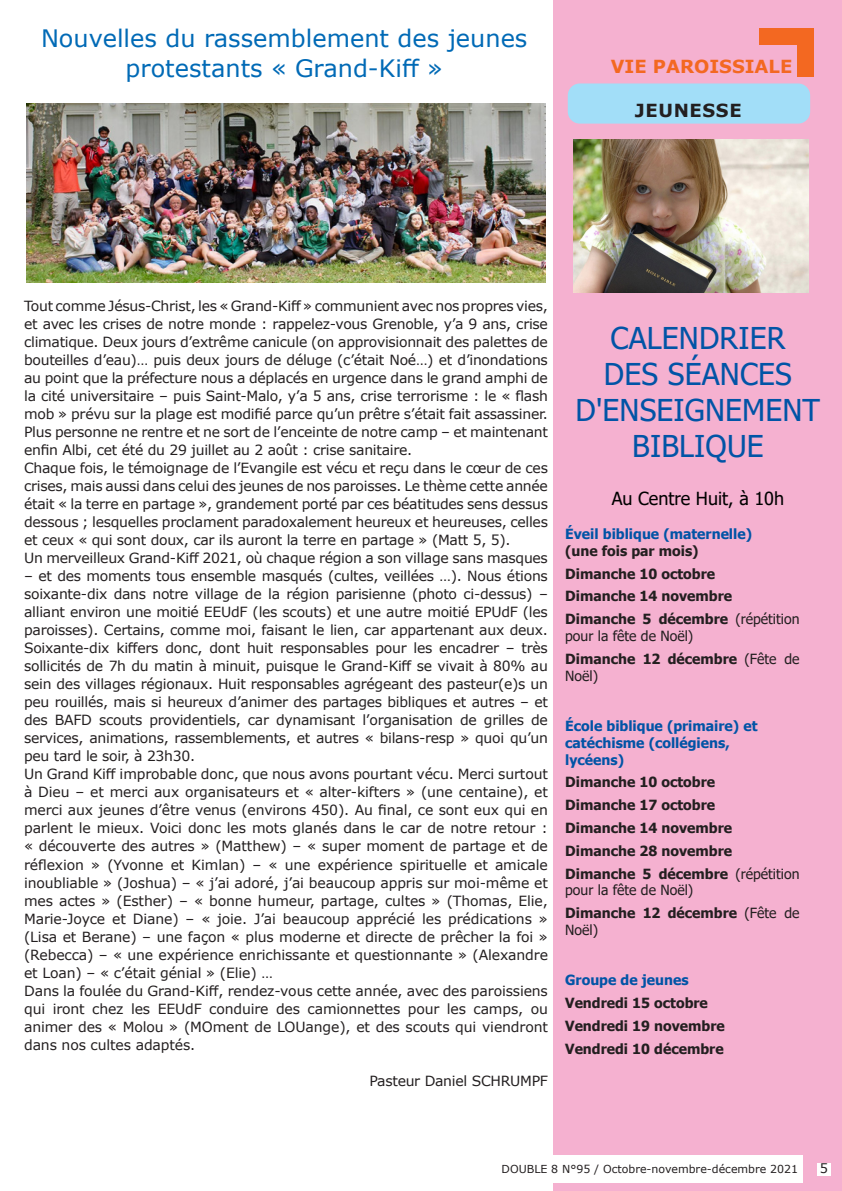
<style>
.page{position:relative;width:842px;height:1191px;background:#fff}
.page>*{position:absolute;margin:0;border:0;box-sizing:border-box;transform-origin:0 0}
.t1{font:30px/36px "Tahoma";letter-spacing:.005em;color:#0154a6;text-align:center}
.t2{font:24px/30px "Verdana";color:#016ab6;text-align:center}
.t3{font:18px "Tahoma";color:#000}
.t4{font:700 18px "Verdana";color:#f36821}
.t5{font:700 18px "Verdana";letter-spacing:.035em;color:#231f20}
.t6{font:14px/18px "Verdana";letter-spacing:-.02em;color:#231f20;text-align:justify}
.t7{font:700 14px/22.8px "Tahoma";color:#231f20}
.t8{font:700 14px/16.8px "Tahoma";color:#0154a6}
.t9{font:14px/22.8px "Tahoma";color:#231f20}
.t10{font:13px "Verdana";color:#231f20}
.t11{font:11px "Verdana";color:#231f20}
.s1{font-weight:400}
.s2{font-weight:700}
</style>
<div class="page">
<div style="left:554px;top:0;width:288px;height:1191px;background:#f5b1d0"></div>
<div style="left:568px;top:83px;width:242px;height:41px;background:#a2def8;border-radius:12px"></div>
<svg style="left:759px;top:28px;width:55px;height:49px"></svg>
<div style="left:817px;top:1163px;width:14px;height:13px;background:#fff"></div>
<div style="left:497px;top:1155px;width:306px;height:27px;background:#fff"></div>
<img style="left:27px;top:104px;width:519px;height:179px">
<img style="left:573px;top:140px;width:235px;height:152px">
<p class="t2" style="left:41px;top:23px;width:488px">Nouvelles du rassemblement des jeunes protestants « Grand-Kiff »</p>
<p class="t4" style="left:611px;top:53px;width:183px">VIE PAROISSIALE</p>
<p class="t5" style="left:635px;top:98px;width:108px">JEUNESSE</p>
<p class="t6" style="left:24px;top:297px;width:525px">Tout comme Jésus-Christ, les « Grand-Kiff » communient avec nos propres vies, et avec les crises de notre monde : rappelez-vous Grenoble, y’a 9 ans, crise climatique. Deux jours d’extrême canicule (on approvisionnait des palettes de bouteilles d’eau)… puis deux jours de déluge (c’était Noé…) et d’inondations au point que la préfecture nous a déplacés en urgence dans le grand amphi de la cité universitaire – puis Saint-Malo, y’a 5 ans, crise terrorisme : le « flash mob » prévu sur la plage est modifié parce qu’un prêtre s’était fait assassiner.<br>Plus personne ne rentre et ne sort de l’enceinte de notre camp – et maintenant enfin Albi, cet été du 29 juillet au 2 août : crise sanitaire.</p>
<p class="t6" style="left:24px;top:459px;width:525px">Chaque fois, le témoignage de l’Evangile est vécu et reçu dans le cœur de ces crises, mais aussi dans celui des jeunes de nos paroisses. Le thème cette année était « la terre en partage », grandement porté par ces béatitudes sens dessus dessous ; lesquelles proclament paradoxalement heureux et heureuses, celles et ceux « qui sont doux, car ils auront la terre en partage » (Matt 5, 5).</p>
<p class="t6" style="left:24px;top:549px;width:525px">Un merveilleux Grand-Kiff 2021, où chaque région a son village sans masques</p>
<p class="t6" style="left:24px;top:567px;width:525px">– et des moments tous ensemble masqués (cultes, veillées …). Nous étions soixante-dix dans notre village de la région parisienne (photo ci-dessus) – alliant environ une moitié EEUdF (les scouts) et une autre moitié EPUdF (les paroisses). Certains, comme moi, faisant le lien, car appartenant aux deux.<br>Soixante-dix kiffers donc, dont huit responsables pour les encadrer – très sollicités de 7h du matin à minuit, puisque le Grand-Kiff se vivait à 80% au sein des villages régionaux. Huit responsables agrégeant des pasteur(e)s un peu rouillés, mais si heureux d’animer des partages bibliques et autres – et des BAFD scouts providentiels, car dynamisant l’organisation de grilles de services, animations, rassemblements, et autres « bilans-resp » quoi qu’un peu tard le soir, à 23h30.</p>
<p class="t6" style="left:24px;top:765px;width:525px">Un Grand Kiff improbable donc, que nous avons pourtant vécu. Merci surtout à Dieu – et merci aux organisateurs et « alter-kifters » (une centaine), et merci aux jeunes d’être venus (environs 450). Au final, ce sont eux qui en parlent le mieux. Voici donc les mots glanés dans le car de notre retour : « découverte des autres » (Matthew) – « super moment de partage et de réflexion » (Yvonne et Kimlan) – « une expérience spirituelle et amicale inoubliable » (Joshua) – « j’ai adoré, j’ai beaucoup appris sur moi-même et mes actes » (Esther) – « bonne humeur, partage, cultes » (Thomas, Elie, Marie-Joyce et Diane) – « joie. J’ai beaucoup apprécié les prédications » (Lisa et Berane) – une façon « plus moderne et directe de prêcher la foi » (Rebecca) – « une expérience enrichissante et questionnante » (Alexandre et Loan) – « c’était génial » (Elie) …</p>
<p class="t6" style="left:24px;top:981px;width:525px">Dans la foulée du Grand-Kiff, rendez-vous cette année, avec des paroissiens qui iront chez les EEUdF conduire des camionnettes pour les camps, ou animer des « Molou » (MOment de LOUange), et des scouts qui viendront dans nos cultes adaptés.</p>
<p class="t6" style="left:369px;top:1071px;width:180px">Pasteur Daniel SCHRUMPF</p>
<h1 class="t1" style="left:576px;top:322px;width:246px">CALENDRIER<br>DES SÉANCES<br>D'ENSEIGNEMENT<br>BIBLIQUE</h1>
<p class="t3" style="left:612px;top:486px;width:174px">Au Centre Huit, à 10h</p>
<p class="t8" style="left:565px;top:526px;width:188px">Éveil biblique (maternelle)</p>
<p class="t7" style="left:565px;top:540px;width:236px">(une fois par mois)<br>Dimanche 10 octobre<br>Dimanche 14 novembre<br>Dimanche 5 décembre <span class="s1">(répétition</span></p>
<p class="t9" style="left:565px;top:625px;width:236px">pour la fête de Noël)<br><span class="s2">Dimanche 12 décembre</span> (Fête de</p>
<p class="t9" style="left:565px;top:665px;width:34px">Noël)</p>
<p class="t8" style="left:565px;top:718px;width:194px">École biblique (primaire) et catéchisme (collégiens, lycéens)</p>
<p class="t7" style="left:565px;top:771px;width:236px">Dimanche 10 octobre<br>Dimanche 17 octobre<br>Dimanche 14 novembre<br>Dimanche 28 novembre<br>Dimanche 5 décembre <span class="s1">(répétition</span></p>
<p class="t9" style="left:565px;top:879px;width:236px">pour la fête de Noël)<br><span class="s2">Dimanche 12 décembre</span> (Fête de</p>
<p class="t9" style="left:565px;top:919px;width:34px">Noël)</p>
<p class="t8" style="left:565px;top:972px;width:125px">Groupe de jeunes</p>
<p class="t7" style="left:565px;top:992px;width:161px">Vendredi 15 octobre<br>Vendredi 19 novembre<br>Vendredi 10 décembre</p>
<p class="t11" style="left:501px;top:1160px;width:298px">DOUBLE 8 N°95 / Octobre-novembre-décembre 2021</p>
<p class="t11" style="left:502px;top:1161px;width:298px">DOUBLE 8 N°95 / Octobre-novembre-décembre 2021</p>
<p class="t10" style="left:820px;top:1159px;width:10px">5</p>
</div>
